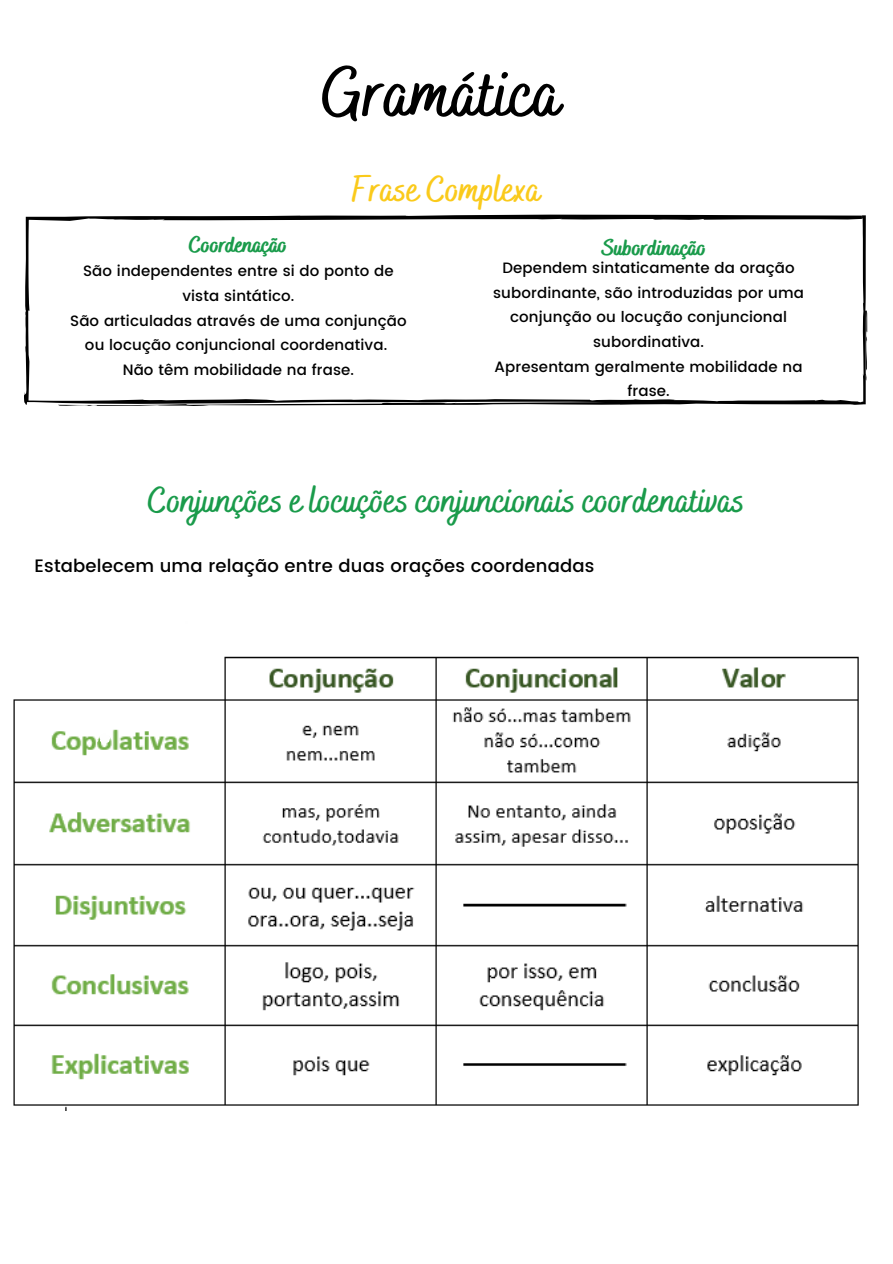
<style>
.page{position:relative;width:893px;height:1264px;background:#fff}
.page>*{position:absolute;margin:0;border:0;box-sizing:border-box;transform-origin:0 0}
.t1{font:700 69px "Bakerie Smooth";color:#000}
.t2{font:700 36px "Bakerie Smooth";color:#1a9b4b}
.t3{font:700 36px "Bakerie Smooth";color:#faca1b}
.t4{font:800 22.5px "Bakerie Smooth";color:#1a9b4b}
.t5{font:500 18px "Poppins";letter-spacing:.01em;color:#000}
.t6{font:500 15px/24.8px "Poppins";letter-spacing:.01em;color:#000;text-align:center}
</style>
<div class="page">
<svg style="left:24px;top:215px;width:843px;height:191px"></svg>
<img style="left:13px;top:656px;width:846px;height:454px">
<svg style="left:96px;top:733px;width:14px;height:11px"></svg>
<p class="t1" style="left:322px;top:53px;width:241px">Gramática</p>
<p class="t3" style="left:352px;top:168px;width:190px">Frase Complexa</p>
<p class="t4" style="left:189px;top:231px;width:100px">Coordenação</p>
<p class="t4" style="left:602px;top:235px;width:105px">Subordinação</p>
<p class="t6" style="left:493px;top:255px;width:312px">Dependem sintaticamente da oração subordinante, são introduzidas por uma conjunção ou locução conjuncional subordinativa.</p>
<p class="t6" style="left:494px;top:354px;width:309px">Apresentam geralmente mobilidade na frase.</p>
<p class="t6" style="left:83px;top:259px;width:312px">São independentes entre si do ponto de vista sintático.</p>
<p class="t6" style="left:70px;top:308px;width:338px">São articuladas através de uma conjunção ou locução conjuncional coordenativa.</p>
<p class="t6" style="left:123px;top:357px;width:233px">Não têm mobilidade na frase.</p>
<p class="t2" style="left:148px;top:478px;width:598px">Conjunções e locuções conjuncionais coordenativas</p>
<p class="t5" style="left:35px;top:555px;width:561px">Estabelecem uma relação entre duas orações coordenadas</p>
</div>
